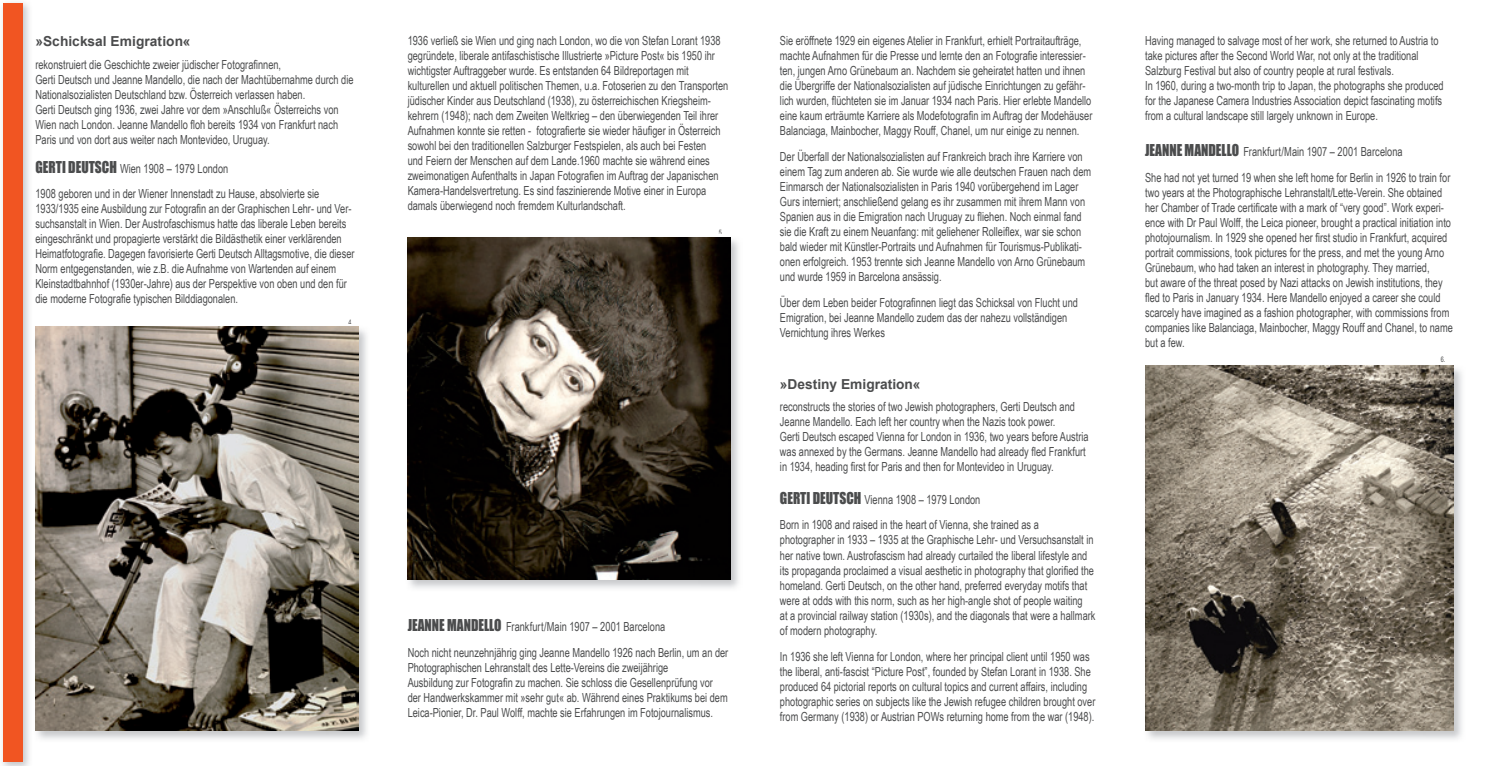
<style>
.page{position:relative;width:1489px;height:766px;background:#fff}
.page>*{position:absolute;margin:0;border:0;box-sizing:border-box;transform-origin:0 0}
.t1{font:700 13.75px "Arial";color:#4b4c4d}
.t2{font:12.5px/15px "Arial Narrow";color:#4b4c4d;scale:.9 1}
.t3{font:7.5px "Arial Narrow";color:#4b4c4d;scale:.9 1}
.s1{font-family:"Impact";font-size:15px}
</style>
<div class="page">
<img style="left:35px;top:326px;width:332px;height:413px">
<img style="left:35px;top:327px;width:323px;height:403px">
<img style="left:407px;top:237px;width:332px;height:351px">
<img style="left:407px;top:237px;width:323px;height:342px">
<img style="left:1145px;top:365px;width:317px;height:374px">
<img style="left:1145px;top:366px;width:308px;height:364px">
<img style="left:2px;top:2px;width:27px;height:763px">
<div style="left:4px;top:4px;width:19px;height:758px;background:#f15522"></div>
<p class="t1" style="left:35px;top:32px;width:157px">»Schicksal Emigration«</p>
<p class="t2" style="left:35px;top:56px;width:355px">rekonstruiert die Geschichte zweier jüdischer Fotografinnen,<br>Gerti Deutsch und Jeanne Mandello, die nach der Machtübernahme durch die Nationalsozialisten Deutschland bzw. Österreich verlassen haben.<br>Gerti Deutsch ging 1936, zwei Jahre vor dem »Anschluß« Österreichs von Wien nach London. Jeanne Mandello floh bereits 1934 von Frankfurt nach Paris und von dort aus weiter nach Montevideo, Uruguay.</p>
<p class="t2" style="left:35px;top:156px;width:317px;line-height:25px"><span class="s1">GERTI DEUTSCH</span> Wien 1908 – 1979 London<br>1908 geboren und in der Wiener Innenstadt zu Hause, absolvierte sie</p>
<p class="t2" style="left:35px;top:201px;width:356px">1933/1935 eine Ausbildung zur Fotografin an der Graphischen Lehr- und Ver&shy;suchsanstalt in Wien. Der Austrofaschismus hatte das liberale Leben bereits eingeschränkt und propagierte verstärkt die Bildästhetik einer verklärenden Heimatfotografie. Dagegen favorisierte Gerti Deutsch Alltagsmotive, die dieser Norm entgegenstanden, wie z.B. die Aufnahme von Wartenden auf einem Kleinstadtbahnhof (1930er-Jahre) aus der Perspektive von oben und den für die moderne Fotografie typischen Bilddiagonalen.</p>
<p class="t3" style="left:348px;top:316px;width:8px">4..</p>
<p class="t2" style="left:407px;top:32px;width:357px">1936 verließ sie Wien und ging nach London, wo die von Stefan Lorant 1938 gegründete, liberale antifaschistische Illustrierte »Picture Post« bis 1950 ihr wichtigster Auftraggeber wurde. Es entstanden 64 Bildreportagen mit kulturellen und aktuell politischen Themen, u.a. Fotoserien zu den Transporten jüdischer Kinder aus Deutschland (1938), zu österreichischen Kriegsheim&shy;kehrern (1948); nach dem Zweiten Weltkrieg – den überwiegenden Teil ihrer Aufnahmen konnte sie retten - fotografierte sie wieder häufiger in Österreich sowohl bei den traditionellen Salzburger Festspielen, als auch bei Festen<br>und Feiern der Menschen auf dem Lande.1960 machte sie während eines zweimonatigen Aufenthalts in Japan Fotografien im Auftrag der Japanischen Kamera-Handelsvertretung. Es sind faszinierende Motive einer in Europa damals überwiegend noch fremdem Kulturlandschaft.</p>
<p class="t3" style="left:718px;top:226px;width:7px">5.</p>
<p class="t2" style="left:407px;top:613px;width:358px;line-height:26.2px"><span class="s1">JEANNE MANDELLO</span> Frankfurt/Main 1907 – 2001 Barcelona<br>Noch nicht neunzehnjährig ging Jeanne Mandello 1926 nach Berlin, um an der</p>
<p class="t2" style="left:407px;top:659px;width:357px">Photographischen Lehranstalt des Lette-Vereins die zweijährige<br>Ausbildung zur Fotografin zu machen. Sie schloss die Gesellenprüfung vor der Handwerkskammer mit »sehr gut« ab. Während eines Praktikums bei dem Leica-Pionier, Dr. Paul Wolff, machte sie Erfahrungen im Fotojournalismus.</p>
<p class="t2" style="left:780px;top:32px;width:348px">Sie eröffnete 1929 ein eigenes Atelier in Frankfurt, erhielt Portraitaufträge, machte Aufnahmen für die Presse und lernte den an Fotografie interessier&shy;ten, jungen Arno Grünebaum an. Nachdem sie geheiratet hatten und ihnen die Übergriffe der Nationalsozialisten auf jüdische Einrichtungen zu gefähr&shy;lich wurden, flüchteten sie im Januar 1934 nach Paris. Hier erlebte Mandello eine kaum erträumte Karriere als Modefotografin im Auftrag der Modehäuser Balanciaga, Mainbocher, Maggy Rouff, Chanel, um nur einige zu nennen.</p>
<p class="t2" style="left:780px;top:148px;width:347px">Der Überfall der Nationalsozialisten auf Frankreich brach ihre Karriere von einem Tag zum anderen ab. Sie wurde wie alle deutschen Frauen nach dem Einmarsch der Nationalsozialisten in Paris 1940 vorübergehend im Lager Gurs interniert; anschließend gelang es ihr zusammen mit ihrem Mann von Spanien aus in die Emigration nach Uruguay zu fliehen. Noch einmal fand sie die Kraft zu einem Neuanfang: mit geliehener Rolleiflex, war sie schon bald wieder mit Künstler-Portraits und Aufnahmen für Tourismus-Publikati&shy;onen erfolgreich. 1953 trennte sich Jeanne Mandello von Arno Grünebaum und wurde 1959 in Barcelona ansässig.</p>
<p class="t2" style="left:780px;top:295px;width:333px">Über dem Leben beider Fotografinnen liegt das Schicksal von Flucht und<br>Emigration, bei Jeanne Mandello zudem das der nahezu vollständigen<br>Vernichtung ihres Werkes</p>
<p class="t1" style="left:780px;top:375px;width:142px">»Destiny Emigration«</p>
<p class="t2" style="left:780px;top:399px;width:344px">reconstructs the stories of two Jewish photographers, Gerti Deutsch and Jeanne Mandello. Each left her country when the Nazis took power.<br>Gerti Deutsch escaped Vienna for London in 1936, two years before Austria was annexed by the Germans. Jeanne Mandello had already fled Frankfurt in 1934, heading first for Paris and then for Montevideo in Uruguay.</p>
<p class="t2" style="left:780px;top:487px;width:289px;line-height:25px"><span class="s1">GERTI DEUTSCH</span> Vienna 1908 – 1979 London<br>Born in 1908 and raised in the heart of Vienna, she trained as a</p>
<p class="t2" style="left:780px;top:532px;width:352px">photographer in 1933 – 1935 at the Graphische Lehr- und Versuchsanstalt in her native town. Austrofascism had already curtailed the liberal lifestyle and its propaganda proclaimed a visual aesthetic in photography that glorified the homeland. Gerti Deutsch, on the other hand, preferred everyday motifs that were at odds with this norm, such as her high-angle shot of people waiting<br>at a provincial railway station (1930s), and the diagonals that were a hallmark of modern photography.</p>
<p class="t2" style="left:780px;top:648px;width:352px">In 1936 she left Vienna for London, where her principal client until 1950 was the liberal, anti-fascist “Picture Post”, founded by Stefan Lorant in 1938. She produced 64 pictorial reports on cultural topics and current affairs, including photographic series on subjects like the Jewish refugee children brought over from Germany (1938) or Austrian POWs returning home from the war (1948).</p>
<p class="t2" style="left:1144px;top:32px;width:333px">Having managed to salvage most of her work, she returned to Austria to take pictures after the Second World War, not only at the traditional Salzburg Festival but also of country people at rural festivals.<br>In 1960, during a two-month trip to Japan, the photographs she produced for the Japanese Camera Industries Association depict fascinating motifs from a cultural landscape still largely unknown in Europe.</p>
<p class="t2" style="left:1144px;top:138px;width:341px;line-height:26.2px"><span class="s1">JEANNE MANDELLO</span> Frankfurt/Main 1907 – 2001 Barcelona<br>She had not yet turned 19 when she left home for Berlin in 1926 to train for</p>
<p class="t2" style="left:1144px;top:184px;width:343px">two years at the Photographische Lehranstalt/Lette-Verein. She obtained her Chamber of Trade certificate with a mark of “very good”. Work experi&shy;ence with Dr Paul Wolff, the Leica pioneer, brought a practical initiation into photojournalism. In 1929 she opened her first studio in Frankfurt, acquired portrait commissions, took pictures for the press, and met the young Arno Grünebaum, who had taken an interest in photography. They married,<br>but aware of the threat posed by Nazi attacks on Jewish institutions, they fled to Paris in January 1934. Here Mandello enjoyed a career she could scarcely have imagined as a fashion photographer, with commissions from companies like Balanciaga, Mainbocher, Maggy Rouff and Chanel, to name but a few.</p>
<p class="t3" style="left:1440px;top:354px;width:7px">6.</p>
</div>
